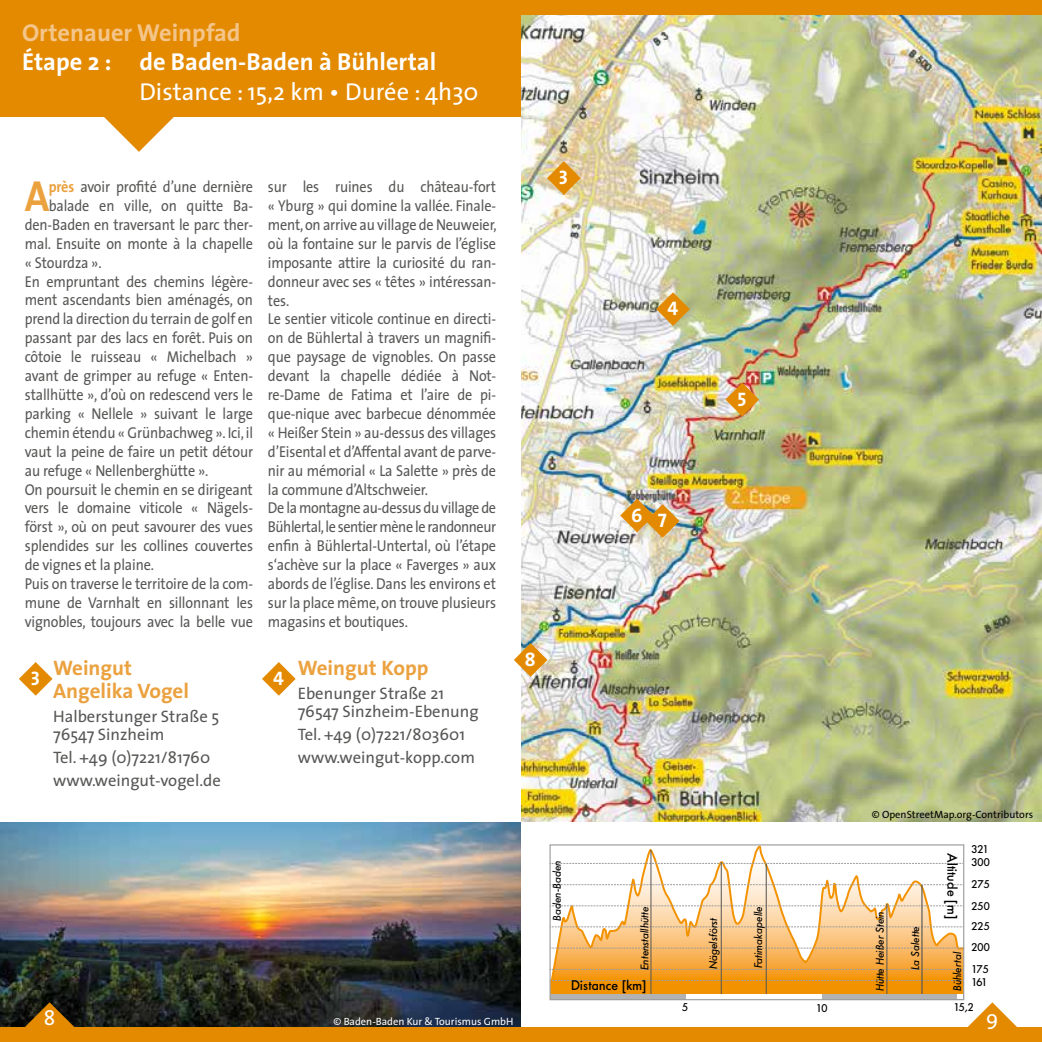
<style>
.page{position:relative;width:1042px;height:1042px;background:#fff}
.page>*{position:absolute;margin:0;border:0;box-sizing:border-box;transform-origin:0 0}
.t1{font:700 43.75px "The Sans";color:#eba13e;scale:.9 1}
.t2{font:700 24.5px "The Sans";color:#fff}
.t3{font:24.5px "The Sans";color:#fff}
.t4{font:700 24.5px "The Sans";color:#f4c58a}
.t5{font:700 21px "The Sans";color:#eba13e}
.t6{font:21px "The Sans";color:#fff}
.t7{font:19.6px "The Sans Bold Caps";color:#fff}
.t8{font:16.62px/18.2px "The Sans";color:#575756}
.t9{font:15.75px/18.9px "The Sans";letter-spacing:-.01em;color:#575756;scale:.9 1}
.t10{font:500 13.83px "Futura BQ";color:#000}
.t11{font:italic 500 11.2px "Futura BQ";color:#000}
.t12{font:500 11.2px "Futura BQ";color:#000}
.t13{font:10.5px "The Sans";color:#000}
.t14{font:10.5px "The Sans";color:#fff}
.s1{font-weight:700;color:#eba13e}
</style>
<div class="page">
<img style="left:0;top:822px;width:521px;height:205px">
<img style="left:521px;top:15px;width:521px;height:807px">
<svg style="left:547px;top:161px;width:34px;height:34px"></svg>
<svg style="left:656px;top:292px;width:34px;height:34px"></svg>
<svg style="left:514px;top:643px;width:33px;height:34px"></svg>
<svg style="left:19px;top:662px;width:34px;height:34px"></svg>
<svg style="left:262px;top:662px;width:34px;height:34px"></svg>
<div style="left:0;top:0;width:1042px;height:15px;background:#e48a00"></div>
<div style="left:0;top:1027px;width:1042px;height:15px;background:#e48a00"></div>
<svg style="left:104px;top:117px;width:70px;height:35px"></svg>
<div style="left:0;top:0;width:521px;height:117px;background:#e48a00"></div>
<div style="left:551px;top:982px;width:411px;height:12px;background:#f39200"></div>
<svg style="left:551px;top:844px;width:414px;height:138px"></svg>
<svg style="left:551px;top:863px;width:411px;height:1px"></svg>
<svg style="left:551px;top:884px;width:411px;height:1px"></svg>
<svg style="left:551px;top:905px;width:411px;height:1px"></svg>
<svg style="left:551px;top:926px;width:411px;height:1px"></svg>
<svg style="left:551px;top:948px;width:411px;height:1px"></svg>
<svg style="left:551px;top:969px;width:411px;height:1px"></svg>
<svg style="left:551px;top:980px;width:411px;height:1px"></svg>
<hr style="left:650px;top:850px;width:1px;height:147px;background:#575756">
<hr style="left:721px;top:862px;width:1px;height:133px;background:#575756">
<hr style="left:921px;top:885px;width:1px;height:111px;background:#575756">
<hr style="left:886px;top:904px;width:1px;height:92px;background:#575756">
<hr style="left:766px;top:864px;width:1px;height:129px;background:#575756">
<div style="left:550px;top:994px;width:414px;height:6px;background:#b2b2b2"></div>
<div style="left:686px;top:994px;width:135px;height:5px;background:#fff"></div>
<div style="left:549px;top:844px;width:415px;height:156px;border:1px solid #9d9d9c"></div>
<svg style="left:725px;top:383px;width:34px;height:33px"></svg>
<img style="left:620px;top:499px;width:59px;height:39px">
<svg style="left:25px;top:1002px;width:49px;height:25px"></svg>
<svg style="left:957px;top:994px;width:60px;height:33px"></svg>
<h2 class="t4" style="left:22px;top:12px;width:220px">Ortenauer Weinpfad</h2>
<h2 class="t2" style="left:22px;top:41px;width:416px">Étape 2 : de Baden-Baden à Bühlertal</h2>
<h2 class="t3" style="left:139px;top:71px;width:341px">Distance : 15,2 km • Durée : 4h30</h2>
<h1 class="t1" style="left:25px;top:159px;width:29px">A</h1>
<p class="t9" style="left:49px;top:177px;width:228px"><span class="s1">près</span> avoir profité d’une dernière</p>
<p class="t9" style="left:49px;top:196px;width:228px">balade en ville, on quitte Ba-</p>
<p class="t9" style="left:25px;top:215px;width:255px">den-Baden en traversant le parc ther-</p>
<p class="t9" style="left:25px;top:233px;width:255px">mal. Ensuite on monte à la chapelle</p>
<p class="t9" style="left:25px;top:252px;width:87px">« Stourdza ».</p>
<p class="t9" style="left:25px;top:271px;width:255px">En empruntant des chemins légère-</p>
<p class="t9" style="left:25px;top:290px;width:255px">ment ascendants bien aménagés, on</p>
<p class="t9" style="left:25px;top:309px;width:255px">prend la direction du terrain de golf en</p>
<p class="t9" style="left:25px;top:328px;width:255px">passant par des lacs en forêt. Puis on</p>
<p class="t9" style="left:25px;top:347px;width:255px">côtoie le ruisseau « Michelbach »</p>
<p class="t9" style="left:25px;top:366px;width:255px">avant de grimper au refuge « Enten-</p>
<p class="t9" style="left:25px;top:385px;width:255px">stallhütte », d’où on redescend vers le</p>
<p class="t9" style="left:25px;top:404px;width:255px">parking « Nellele » suivant le large</p>
<p class="t9" style="left:25px;top:422px;width:255px">chemin étendu « Grünbachweg ». Ici, il</p>
<p class="t9" style="left:25px;top:441px;width:255px">vaut la peine de faire un petit détour</p>
<p class="t9" style="left:25px;top:460px;width:205px">au refuge « Nellenberghütte ».</p>
<p class="t9" style="left:25px;top:479px;width:255px">On poursuit le chemin en se dirigeant</p>
<p class="t9" style="left:25px;top:498px;width:255px">vers le domaine viticole « Nägels-</p>
<p class="t9" style="left:25px;top:517px;width:255px">först », où on peut savourer des vues</p>
<p class="t9" style="left:25px;top:536px;width:255px">splendides sur les collines couvertes</p>
<p class="t9" style="left:25px;top:555px;width:145px">de vignes et la plaine.</p>
<p class="t9" style="left:25px;top:574px;width:255px">Puis on traverse le territoire de la com-</p>
<p class="t9" style="left:25px;top:593px;width:255px">mune de Varnhalt en sillonnant les</p>
<p class="t9" style="left:25px;top:611px;width:255px">vignobles, toujours avec la belle vue</p>
<p class="t9" style="left:268px;top:177px;width:256px">sur les ruines du château-fort « Yburg » qui domine la vallée. Finale&shy;ment, on arrive au village de Neuweier, où la fontaine sur le parvis de l’église imposante attire la curiosité du ran&shy;donneur avec ses « têtes » intéressan&shy;tes.<br>Le sentier viticole continue en directi&shy;on de Bühlertal à travers un magnifi&shy;que paysage de vignobles. On passe devant la chapelle dédiée à Not&shy;re-Dame de Fatima et l’aire de pi&shy;que-nique avec barbecue dénommée « Heißer Stein » au-dessus des villages d’Eisental et d’Affental avant de parve&shy;nir au mémorial « La Salette » près de la commune d’Altschweier.<br>De la montagne au-dessus du village de Bühlertal, le sentier mène le randonneur enfin à Bühlertal-Untertal, où l’étape s‘achève sur la place « Faverges » aux abords de l’église. Dans les environs et sur la place même, on trouve plusieurs magasins et boutiques.</p>
<h3 class="t5" style="left:53px;top:650px;width:81px">Weingut</h3>
<p class="t7" style="left:31px;top:662px;width:11px">3</p>
<p class="t7" style="left:273px;top:662px;width:12px">4</p>
<h3 class="t5" style="left:53px;top:673px;width:137px">Angelika Vogel</h3>
<p class="t8" style="left:53px;top:706px;width:168px">Halberstunger Straße 5<br>76547 Sinzheim</p>
<p class="t8" style="left:53px;top:745px;width:169px;line-height:23.3px">Tel. +49 (0)7221/81760 www.weingut-vogel.de</p>
<h3 class="t5" style="left:298px;top:650px;width:132px">Weingut Kopp</h3>
<p class="t8" style="left:298px;top:683px;width:182px">Ebenunger Straße 21<br>76547 Sinzheim-Ebenung</p>
<p class="t8" style="left:298px;top:722px;width:179px;line-height:23.3px">Tel. +49 (0)7221/803601 www.weingut-kopp.com</p>
<p class="t7" style="left:559px;top:161px;width:11px">3</p>
<p class="t7" style="left:525px;top:643px;width:12px">8</p>
<p class="t7" style="left:667px;top:292px;width:12px">4</p>
<p class="t7" style="left:631px;top:501px;width:37px">6 7</p>
<p class="t7" style="left:737px;top:382px;width:11px">5</p>
<p class="t11" style="left:550px;top:921px;width:62px;rotate:-90deg">Baden-Baden</p>
<p class="t13" style="left:872px;top:806px;width:163px">© OpenStreetMap.org-Contributors</p>
<p class="t11" style="left:638px;top:970px;width:65px;rotate:-90deg">Entenstallhütte</p>
<p class="t11" style="left:706px;top:969px;width:53px;rotate:-90deg">Nägelsförst</p>
<p class="t11" style="left:751px;top:968px;width:64px;rotate:-90deg">Fatimakapelle</p>
<p class="t11" style="left:873px;top:991px;width:82px;rotate:-90deg">Hütte Heißer Stein</p>
<p class="t10" style="left:571px;top:977px;width:77px">Distance [km]</p>
<p class="t11" style="left:908px;top:969px;width:45px;rotate:-90deg">La Salette</p>
<p class="t10" style="left:960px;top:853px;width:67px;rotate:90deg">Altitude [m]</p>
<p class="t11" style="left:950px;top:991px;width:41px;rotate:-90deg">Bühlertal</p>
<p class="t12" style="left:971px;top:842px;width:19px">321</p>
<p class="t12" style="left:971px;top:856px;width:20px">300</p>
<p class="t12" style="left:971px;top:878px;width:20px">275</p>
<p class="t12" style="left:971px;top:899px;width:20px">250</p>
<p class="t12" style="left:971px;top:919px;width:20px">225</p>
<p class="t12" style="left:971px;top:940px;width:20px">200</p>
<p class="t12" style="left:971px;top:962px;width:19px">175</p>
<p class="t12" style="left:971px;top:976px;width:18px">161</p>
<p class="t12" style="left:682px;top:1000px;width:8px">5</p>
<p class="t12" style="left:816px;top:1001px;width:13px">10</p>
<p class="t12" style="left:954px;top:1000px;width:22px">15,2</p>
<h3 class="t6" style="left:44px;top:1000px;width:13px">8</h3>
<p class="t14" style="left:333px;top:1012px;width:182px">© Baden-Baden Kur &amp; Tourismus GmbH</p>
<h3 class="t6" style="left:986px;top:1000px;width:14px">9</h3>
</div>
